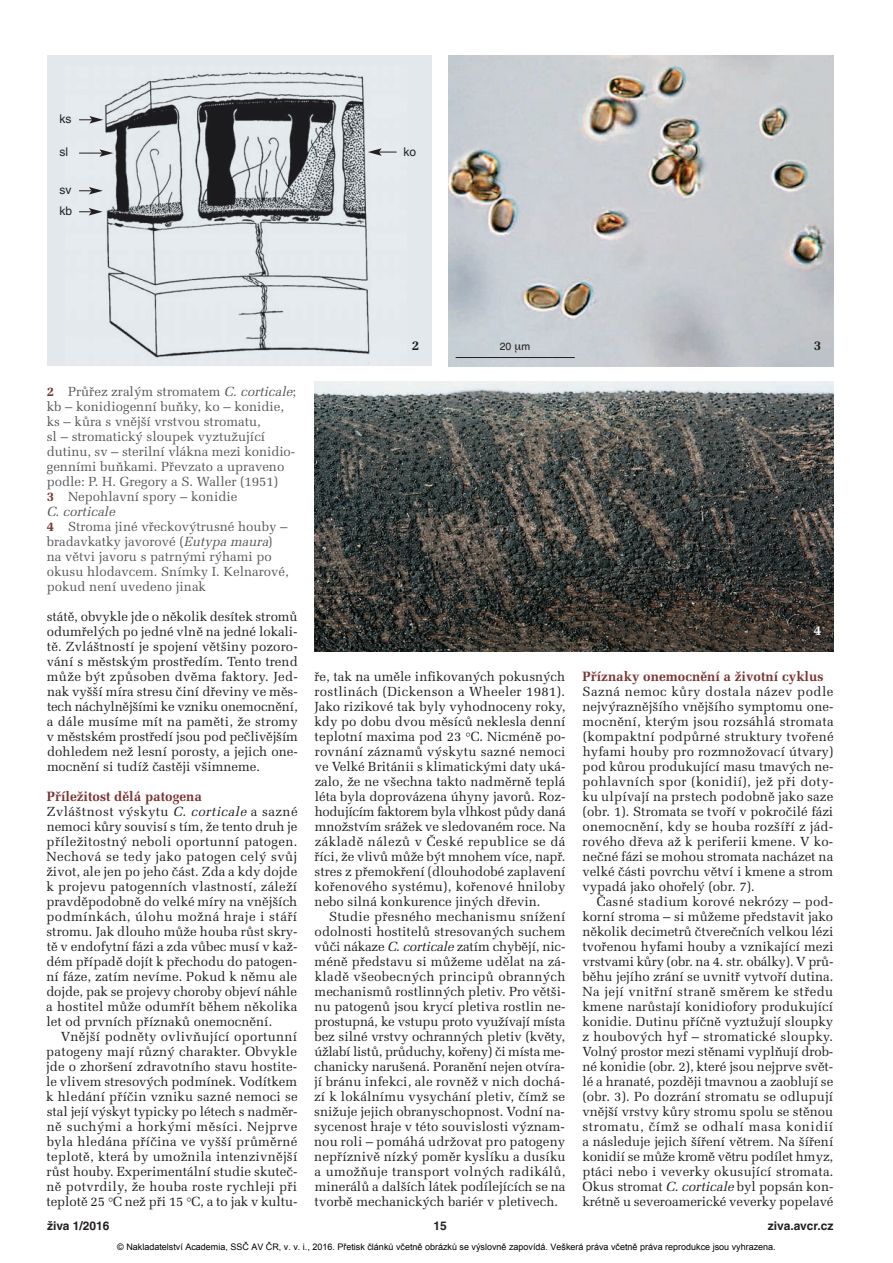
<style>
.page{position:relative;width:893px;height:1263px;background:#fff}
.page>*{position:absolute;margin:0;border:0;box-sizing:border-box;transform-origin:0 0}
.t1{font:700 13.5px "Melior CE";color:#7a3533}
.t2{font:700 13.5px "Melior CE";color:#231f20}
.t3{font:700 13.5px "Melior CE";color:#fff}
.t4{font:13.2px/15px "Melior CE";color:#231f20;text-align:justify}
.t5{font:13.2px/15px "Melior CE";color:#57585a}
.t6{font:700 12px "Helvetica CE";color:#231f20}
.t7{font:12px/21.8px "Helvetica CE";color:#231f20}
.t8{font:10.5px "Helvetica CE";color:#231f20}
.t9{font:9px "Arial";color:#000}
.s1{font-weight:700;color:#7a3533}
.s2{font-style:italic}
</style>
<div class="page">
<img style="left:449px;top:55px;width:384px;height:311px">
<div style="left:47px;top:55px;width:385px;height:311px;background:#e2e8eb"></div>
<img style="left:89px;top:71px;width:281px;height:287px">
<img style="left:315px;top:381px;width:518px;height:270px">
<hr style="left:456px;top:357px;width:119px;height:1px;background:#231f20">
<svg style="left:79px;top:116px;width:24px;height:8px"></svg>
<svg style="left:79px;top:149px;width:34px;height:8px"></svg>
<svg style="left:79px;top:187px;width:24px;height:7px"></svg>
<svg style="left:79px;top:208px;width:24px;height:7px"></svg>
<svg style="left:368px;top:148px;width:29px;height:8px"></svg>
<svg style="left:515px;top:344px;width:6px;height:8px"></svg>
<p class="t7" style="left:60px;top:109px;width:13px">ks</p>
<p class="t7" style="left:60px;top:142px;width:10px">sl</p>
<p class="t7" style="left:60px;top:180px;width:14px">sv kb</p>
<p class="t7" style="left:404px;top:142px;width:14px">ko</p>
<p class="t5" style="left:47px;top:386px;width:251px"><span class="s1">2</span> Průřez zralým stromatem <span class="s2">C. corticale</span>; kb – konidiogenní buňky, ko – konidie, ks – kůra s vnější vrstvou stromatu,<br>sl – stromatický sloupek vyztužující dutinu, sv – sterilní vlákna mezi konidio - genními buňkami. Převzato a upraveno podle: P. H. Gregory a S. Waller (1951)<br><span class="s1">3</span> Nepohlavní spory – konidie<br><span class="s2">C. corticale<br></span><span class="s1">4</span> Stroma jiné vřeckovýtrusné houby – bradavkatky javorové (<span class="s2">Eutypa maura</span>)<br>na větvi javoru s patrnými rýhami po okusu hlodavcem. Snímky I. Kelnarové, pokud není uvedeno jinak</p>
<p class="t4" style="left:47px;top:611px;width:253px">státě, obvykle jde o několik desítek stromů odumřelých po jedné vlně na jedné lokali - tě. Zvláštností je spojení většiny pozoro&shy;vání s městským prostředím. Tento trend může být způsoben dvěma faktory. Jed&shy;nak vyšší míra stresu činí dřeviny ve měs&shy;tech náchylnějšími ke vzniku onemocnění, a dále musíme mít na paměti, že stromy v městském prostředí jsou pod pečlivějším dohledem než lesní porosty, a jejich one&shy;mocnění si tudíž častěji všimneme.</p>
<p class="t1" style="left:47px;top:792px;width:157px">Příležitost dělá patogena</p>
<p class="t4" style="left:46px;top:806px;width:253px">Zvláštnost výskytu <span class="s2">C. corticale</span> a sazné nemoci kůry souvisí s tím, že tento druh je příležitostný neboli oportunní patogen.<br>Nechová se tedy jako patogen celý svůj život, ale jen po jeho část. Zda a kdy dojde k projevu patogenních vlastností, záleží pravděpodobně do velké míry na vnějších podmínkách, úlohu možná hraje i stáří stromu. Jak dlouho může houba růst skry&shy;tě v endofytní fázi a zda vůbec musí v kaž&shy;dém případě dojít k přechodu do patogen - ní fáze, zatím nevíme. Pokud k němu ale dojde, pak se projevy choroby objeví náhle a hostitel může odumřít během několika let od prvních příznaků onemocnění.</p>
<p class="t4" style="left:46px;top:1031px;width:253px;text-indent:15px">Vnější podněty ovlivňující oportunní patogeny mají různý charakter. Obvykle jde o zhoršení zdravotního stavu hostite&shy;le vlivem stresových podmínek. Vodítkem k hledání příčin vzniku sazné nemoci se stal její výskyt typicky po létech s nadměr&shy;ně suchými a horkými měsíci. Nejprve byla hledána příčina ve vyšší průměrné teplotě, která by umožnila intenzivnější růst houby. Experimentální studie skuteč&shy;ně potvrdily, že houba roste rychleji při teplotě 25 °C než při 15 °C, a to jak v kultu -</p>
<p class="t2" style="left:412px;top:341px;width:9px">2</p>
<p class="t2" style="left:814px;top:341px;width:9px">3</p>
<p class="t8" style="left:500px;top:342px;width:32px">20 m</p>
<p class="t4" style="left:314px;top:671px;width:253px">ře, tak na uměle infikovaných pokusných rostlinách (Dickenson a Wheeler 1981).<br>Jako rizikové tak byly vyhodnoceny roky, kdy po dobu dvou měsíců neklesla denní teplotní maxima pod 23 °C. Nicméně po - rovnání záznamů výskytu sazné nemoci ve Velké Británii s klimatickými daty uká&shy;zalo, že ne všechna takto nadměrně teplá léta byla doprovázena úhyny javorů. Roz&shy;hodujícím faktorem byla vlhkost půdy daná množstvím srážek ve sledovaném roce. Na základě nálezů v České republice se dá říci, že vlivů může být mnohem více, např. stres z přemokření (dlouhodobé zaplavení kořenového systému), kořenové hniloby nebo silná konkurence jiných dřevin.</p>
<p class="t4" style="left:314px;top:911px;width:253px;text-indent:15px">Studie přesného mechanismu snížení odolnosti hostitelů stresovaných suchem vůči nákaze <span class="s2">C.corticale</span>zatím chybějí, nic&shy;méně představu si můžeme udělat na zá - kladě všeobecných principů obranných mechanismů rostlinných pletiv. Pro větši - nu patogenů jsou krycí pletiva rostlin ne - prostupná, ke vstupu proto využívají místa bez silné vrstvy ochranných pletiv (květy, úžlabí listů, průduchy, kořeny) či místa me - chanicky narušená. Poranění nejen otvíra&shy;jí bránu infekci, ale rovněž v nich dochá&shy;zí k lokálnímu vysychání pletiv, čímž se snižuje jejich obranyschopnost. Vodní na - sycenost hraje v této souvislosti význam&shy;nou roli – pomáhá udržovat pro patogeny nepříznivě nízký poměr kyslíku a dusíku a umožňuje transport volných radikálů, minerálů a dalších látek podílejících se na tvorbě mechanických bariér v pletivech.</p>
<p class="t3" style="left:814px;top:625px;width:9px">4</p>
<p class="t1" style="left:583px;top:672px;width:242px">Příznaky onemocnění a životní cyklus</p>
<p class="t4" style="left:582px;top:686px;width:253px">Sazná nemoc kůry dostala název podle nejvýraznějšího vnějšího symptomu one&shy;mocnění, kterým jsou rozsáhlá stromata (kompaktní podpůrné struktury tvořené hyfami houby pro rozmnožovací útvary) pod kůrou produkující masu tmavých ne - pohlavních spor (konidií), jež při doty&shy;ku ulpívají na prstech podobně jako saze (obr. 1). Stromata se tvoří v pokročilé fázi onemocnění, kdy se houba rozšíří z jád&shy;rového dřeva až k periferii kmene. V ko - nečné fázi se mohou stromata nacházet na velké části povrchu větví i kmene a strom vypadá jako ohořelý (obr. 7).</p>
<p class="t4" style="left:582px;top:896px;width:253px;text-indent:14px">Časné stadium korové nekrózy – pod&shy;korní stroma – si můžeme představit jako několik decimetrů čtverečních velkou lézi tvořenou hyfami houby a vznikající mezi vrstvami kůry (obr. na 4. str. obálky). V prů&shy;běhu jejího zrání se uvnitř vytvoří dutina.<br>Na její vnitřní straně směrem ke středu kmene narůstají konidiofory produkující konidie. Dutinu příčně vyztužují sloupky z houbových hyf – stromatické sloupky.<br>Volný prostor mezi stěnami vyplňují drob&shy;né konidie (obr. 2), které jsou nejprve svět&shy;lé a hranaté, později tmavnou a zaoblují se (obr. 3). Po dozrání stromatu se odlupují vnější vrstvy kůry stromu spolu se stěnou stromatu, čímž se odhalí masa konidií a následuje jejich šíření větrem. Na šíření konidií se může kromě větru podílet hmyz, ptáci nebo i veverky okusující stromata.<br>Okus stromat <span class="s2">C.corticale</span>byl popsán kon&shy;krétně u severoamerické veverky popelavé</p>
<p class="t6" style="left:47px;top:1221px;width:64px">živa 1/2016</p>
<p class="t6" style="left:433px;top:1221px;width:15px">15</p>
<p class="t6" style="left:768px;top:1221px;width:67px">ziva.avcr.cz</p>
<p class="t9" style="left:117px;top:1241px;width:660px">© Nakladatelství Academia, SSČ AV ČR, v. v. i., 2016. Přetisk článků včetně obrázků se výslovně zapovídá. Veškerá práva včetně práva reprodukce jsou vyhrazena.</p>
</div>
